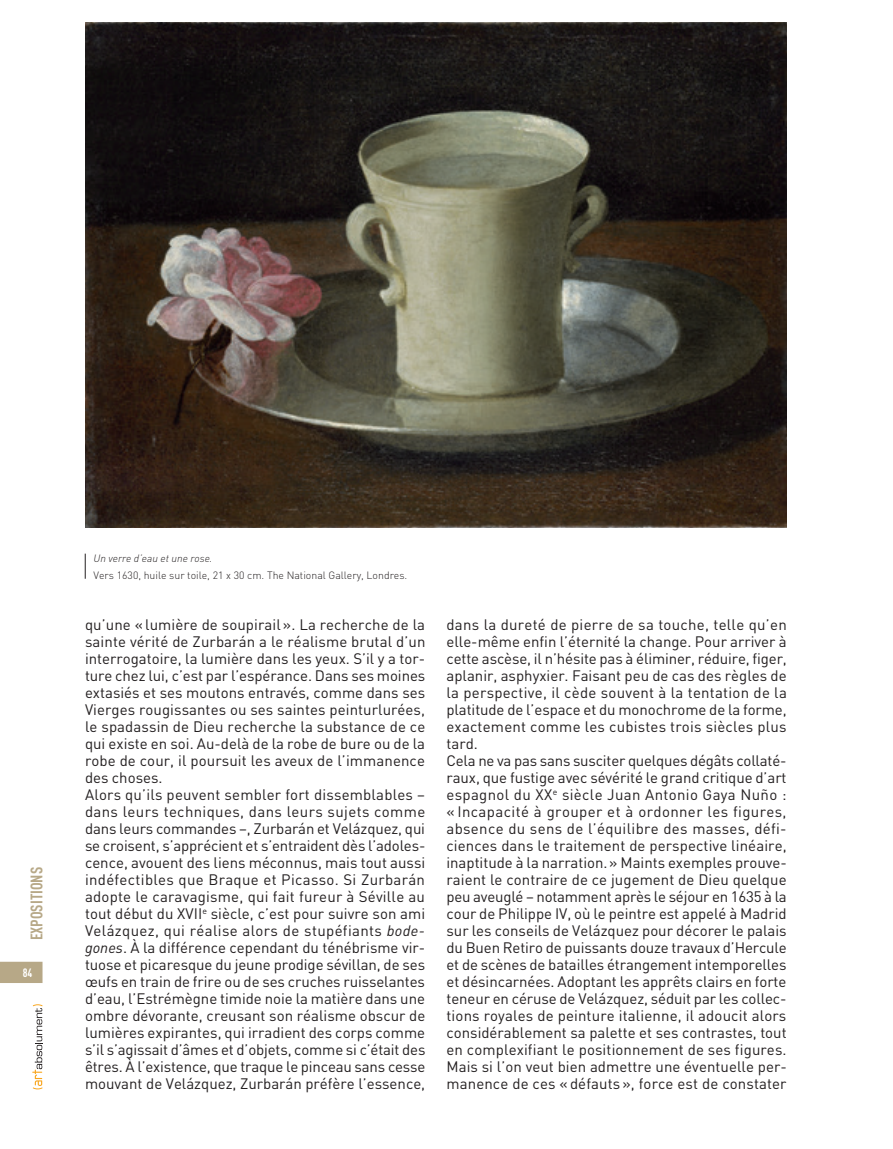
<style>
.page{position:relative;width:893px;height:1149px;background:#fff}
.page>*{position:absolute;margin:0;border:0;box-sizing:border-box;transform-origin:0 0}
.t1{font:700 16.5px "DIN Cond";color:#b7a887}
.t2{font:15px/17px "DIN";color:#231f20}
.t3{font:700 12px "DIN Cond";color:#fff}
.t4{font:300 10.5px "DIN";color:#231f20}
.t5{font:italic 300 10.5px "DIN";color:#231f20}
.s1{font-style:italic}
</style>
<div class="page">
<svg style="left:32px;top:1004px;width:11px;height:85px"></svg>
<svg style="left:0;top:961px;width:43px;height:21px"></svg>
<img style="left:85px;top:22px;width:702px;height:505px">
<svg style="left:85px;top:553px;width:1px;height:25px"></svg>
<p class="t1" style="left:27px;top:940px;width:75px;rotate:-90deg">Expositions</p>
<p class="t3" style="left:23px;top:964px;width:11px">84</p>
<p class="t5" style="left:94px;top:551px;width:121px">Un verre d’eau et une rose.</p>
<p class="t4" style="left:94px;top:568px;width:315px">Vers 1630, huile sur toile, 21 x 30 cm. The National Gallery, Londres.</p>
<p class="t2" style="left:85px;top:615px;width:342px">qu’une « lumière de soupirail ». La recherche de la sainte vérité de Zurbarán a le réalisme brutal d’un interrogatoire, la lumière dans les yeux. S’il y a tor&shy;ture chez lui, c’est par l’espérance. Dans ses moines extasiés et ses moutons entravés, comme dans ses Vierges rougissantes ou ses saintes peinturlurées, le spadassin de Dieu recherche la substance de ce qui existe en soi. Au-delà de la robe de bure ou de la robe de cour, il poursuit les aveux de l’immanence des choses.<br>Alors qu’ils peuvent sembler fort dissemblables – dans leurs techniques, dans leurs sujets comme dans leurs commandes –, Zurbarán et Velázquez, qui se croisent, s’apprécient et s’entraident dès l’adoles&shy;cence, avouent des liens méconnus, mais tout aussi indéfectibles que Braque et Picasso. Si Zurbarán adopte le caravagisme, qui fait fureur à Séville au tout début du XVII<sup>e</sup> siècle, c’est pour suivre son ami Velázquez, qui réalise alors de stupéfiants <span class="s1">bode&shy;gones</span>. À la différence cependant du ténébrisme vir&shy;tuose et picaresque du jeune prodige sévillan, de ses œufs en train de frire ou de ses cruches ruisselantes d’eau, l’Estrémègne timide noie la matière dans une ombre dévorante, creusant son réalisme obscur de lumières expirantes, qui irradient des corps comme s’il s’agissait d’âmes et d’objets, comme si c’était des êtres. À l’existence, que traque le pinceau sans cesse mouvant de Velázquez, Zurbarán préfère l’essence,</p>
<p class="t2" style="left:446px;top:615px;width:342px">dans la dureté de pierre de sa touche, telle qu’en elle-même enfin l’éternité la change. Pour arriver à cette ascèse, il n’hésite pas à éliminer, réduire, figer, aplanir, asphyxier. Faisant peu de cas des règles de la perspective, il cède souvent à la tentation de la platitude de l’espace et du monochrome de la forme, exactement comme les cubistes trois siècles plus tard.<br>Cela ne va pas sans susciter quelques dégâts collaté&shy;raux, que fustige avec sévérité le grand critique d’art espagnol du XX<sup>e</sup> siècle Juan Antonio Gaya Nuño : « Incapacité à grouper et à ordonner les figures, absence du sens de l’équilibre des masses, défi&shy;ciences dans le traitement de perspective linéaire, inaptitude à la narration.» Maints exemples prouve&shy;raient le contraire de ce jugement de Dieu quelque peu aveuglé – notamment après le séjour en 1635 à la cour de Philippe IV, où le peintre est appelé à Madrid sur les conseils de Velázquez pour décorer le palais du Buen Retiro de puissants douze travaux d’Hercule et de scènes de batailles étrangement intemporelles et désincarnées. Adoptant les apprêts clairs en forte teneur en céruse de Velázquez, séduit par les collec&shy;tions royales de peinture italienne, il adoucit alors considérablement sa palette et ses contrastes, tout en complexifiant le positionnement de ses figures.<br>Mais si l’on veut bien admettre une éventuelle per&shy;manence de ces « défauts », force est de constater</p>
</div>
